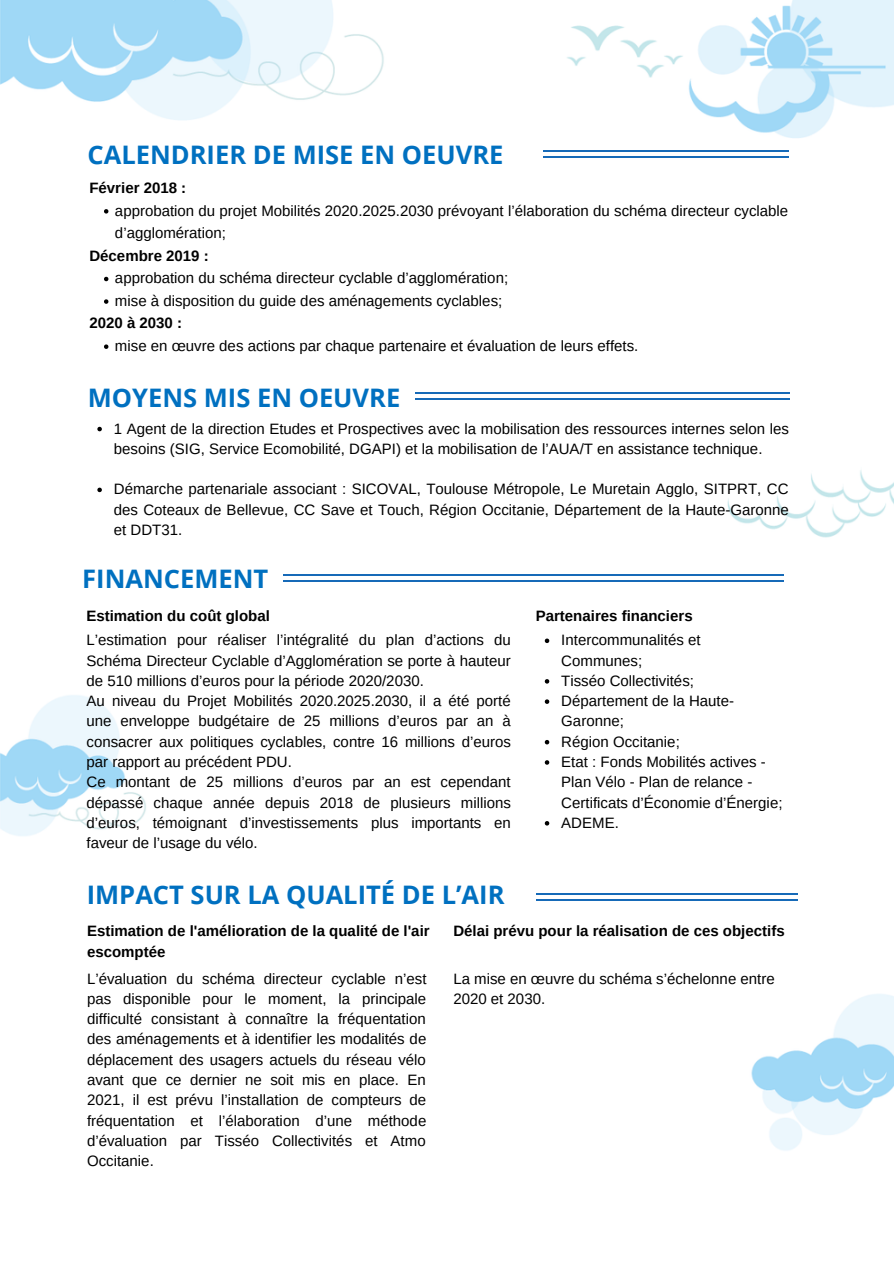
<style>
.page{position:relative;width:894px;height:1264px;background:#fff}
.page>*{position:absolute;margin:0;border:0;box-sizing:border-box;transform-origin:0 0}
.t1{font:700 25.5px "Open Sans";color:#0070c0}
.t2{font:15px/20.2px "Arimo";color:#000}
.t3{font:700 15px/20.2px "Arimo";color:#000}
</style>
<div class="page">
<img style="left:0;top:0;width:893px;height:1151px">
<hr style="left:223px;top:893px;width:574px;height:1px;background:#166ab8">
<hr style="left:223px;top:899px;width:574px;height:1px;background:#166ab8">
<div style="left:79px;top:871px;width:456px;height:50px;background:#fff"></div>
<hr style="left:215px;top:392px;width:574px;height:1px;background:#166ab8">
<hr style="left:215px;top:398px;width:574px;height:1px;background:#166ab8">
<div style="left:15px;top:375px;width:399px;height:49px;background:#fff"></div>
<svg style="left:97px;top:427px;width:5px;height:4px"></svg>
<svg style="left:97px;top:487px;width:5px;height:5px"></svg>
<hr style="left:214px;top:150px;width:574px;height:2px;background:#166ab8">
<hr style="left:214px;top:157px;width:574px;height:1px;background:#166ab8">
<div style="left:14px;top:129px;width:528px;height:50px;background:#fff"></div>
<svg style="left:104px;top:209px;width:4px;height:4px"></svg>
<svg style="left:104px;top:277px;width:4px;height:4px"></svg>
<svg style="left:104px;top:299px;width:4px;height:5px"></svg>
<svg style="left:104px;top:344px;width:4px;height:5px"></svg>
<hr style="left:209px;top:574px;width:574px;height:1px;background:#166ab8">
<hr style="left:209px;top:580px;width:574px;height:1px;background:#166ab8">
<div style="left:79px;top:556px;width:203px;height:50px;background:#fff"></div>
<svg style="left:544px;top:638px;width:5px;height:5px"></svg>
<svg style="left:544px;top:679px;width:5px;height:4px"></svg>
<svg style="left:544px;top:699px;width:5px;height:5px"></svg>
<svg style="left:544px;top:740px;width:5px;height:4px"></svg>
<svg style="left:544px;top:760px;width:5px;height:4px"></svg>
<svg style="left:544px;top:821px;width:5px;height:4px"></svg>
<p class="t1" style="left:87px;top:136px;width:417px">CALENDRIER DE MISE EN OEUVRE</p>
<p class="t3" style="left:89px;top:178px;width:98px">Février 2018 :</p>
<p class="t2" style="left:115px;top:199px;width:674px;line-height:22.5px">approbation du projet Mobilités 2020.2025.2030 prévoyant l’élaboration du schéma directeur cyclable d’agglomération;</p>
<p class="t2" style="left:115px;top:268px;width:394px">approbation du schéma directeur cyclable d’agglomération;</p>
<p class="t2" style="left:115px;top:290px;width:389px">mise à disposition du guide des aménagements cyclables;</p>
<p class="t2" style="left:115px;top:335px;width:525px">mise en œuvre des actions par chaque partenaire et évaluation de leurs effets.</p>
<p class="t3" style="left:89px;top:245px;width:121px">Décembre 2019 :</p>
<p class="t3" style="left:89px;top:313px;width:94px">2020 à 2030 :</p>
<p class="t1" style="left:88px;top:379px;width:314px">MOYENS MIS EN OEUVRE</p>
<p class="t2" style="left:114px;top:418px;width:676px">1 Agent de la direction Etudes et Prospectives avec la mobilisation des ressources internes selon les besoins (SIG, Service Ecomobilité, DGAPI) et la mobilisation de l’AUA/T en assistance technique.</p>
<p class="t2" style="left:114px;top:479px;width:676px;text-align:justify">Démarche partenariale associant : SICOVAL, Toulouse Métropole, Le Muretain Agglo, SITPRT, CC des Coteaux de Bellevue, CC Save et Touch, Région Occitanie, Département de la Haute-Garonne et DDT31.</p>
<p class="t1" style="left:82px;top:561px;width:187px">FINANCEMENT</p>
<p class="t3" style="left:86px;top:605px;width:185px">Estimation du coût global</p>
<p class="t3" style="left:535px;top:605px;width:158px">Partenaires financiers</p>
<p class="t2" style="left:87px;top:630px;width:426px;text-align:justify">L’estimation pour réaliser l’intégralité du plan d’actions du Schéma Directeur Cyclable d’Agglomération se porte à hauteur de 510 millions d’euros pour la période 2020/2030.</p>
<p class="t2" style="left:87px;top:690px;width:426px;text-align:justify">Au niveau du Projet Mobilités 2020.2025.2030, il a été porté une enveloppe budgétaire de 25 millions d’euros par an à consacrer aux politiques cyclables, contre 16 millions d’euros par rapport au précédent PDU.</p>
<p class="t2" style="left:87px;top:772px;width:426px;text-align:justify">Ce montant de 25 millions d’euros par an est cependant dépassé chaque année depuis 2018 de plusieurs millions d’euros, témoignant d’investissements plus importants en faveur de l’usage du vélo.</p>
<p class="t1" style="left:87px;top:876px;width:419px">IMPACT SUR LA QUALITÉ DE L’AIR</p>
<p class="t2" style="left:561px;top:630px;width:141px">Intercommunalités et<br>Communes;</p>
<p class="t2" style="left:561px;top:670px;width:134px">Tisséo Collectivités;</p>
<p class="t2" style="left:561px;top:690px;width:174px">Département de la Haute-<br>Garonne;</p>
<p class="t2" style="left:561px;top:731px;width:120px">Région Occitanie;</p>
<p class="t2" style="left:561px;top:751px;width:223px">Etat : Fonds Mobilités actives -<br>Plan Vélo - Plan de relance -<br>Certificats d’Économie d’Énergie;</p>
<p class="t2" style="left:561px;top:812px;width:59px">ADEME.</p>
<p class="t3" style="left:87px;top:921px;width:344px">Estimation de l'amélioration de la qualité de l'air escomptée</p>
<p class="t3" style="left:453px;top:921px;width:333px">Délai prévu pour la réalisation de ces objectifs</p>
<p class="t2" style="left:87px;top:968px;width:341px;text-align:justify">L’évaluation du schéma directeur cyclable n’est pas disponible pour le moment, la principale difficulté consistant à connaître la fréquentation des aménagements et à identifier les modalités de déplacement des usagers actuels du réseau vélo avant que ce dernier ne soit mis en place. En 2021, il est prévu l’installation de compteurs de fréquentation et l’élaboration d’une méthode d’évaluation par Tisséo Collectivités et Atmo Occitanie.</p>
<p class="t2" style="left:453px;top:968px;width:323px">La mise en œuvre du schéma s’échelonne entre<br>2020 et 2030.</p>
</div>
